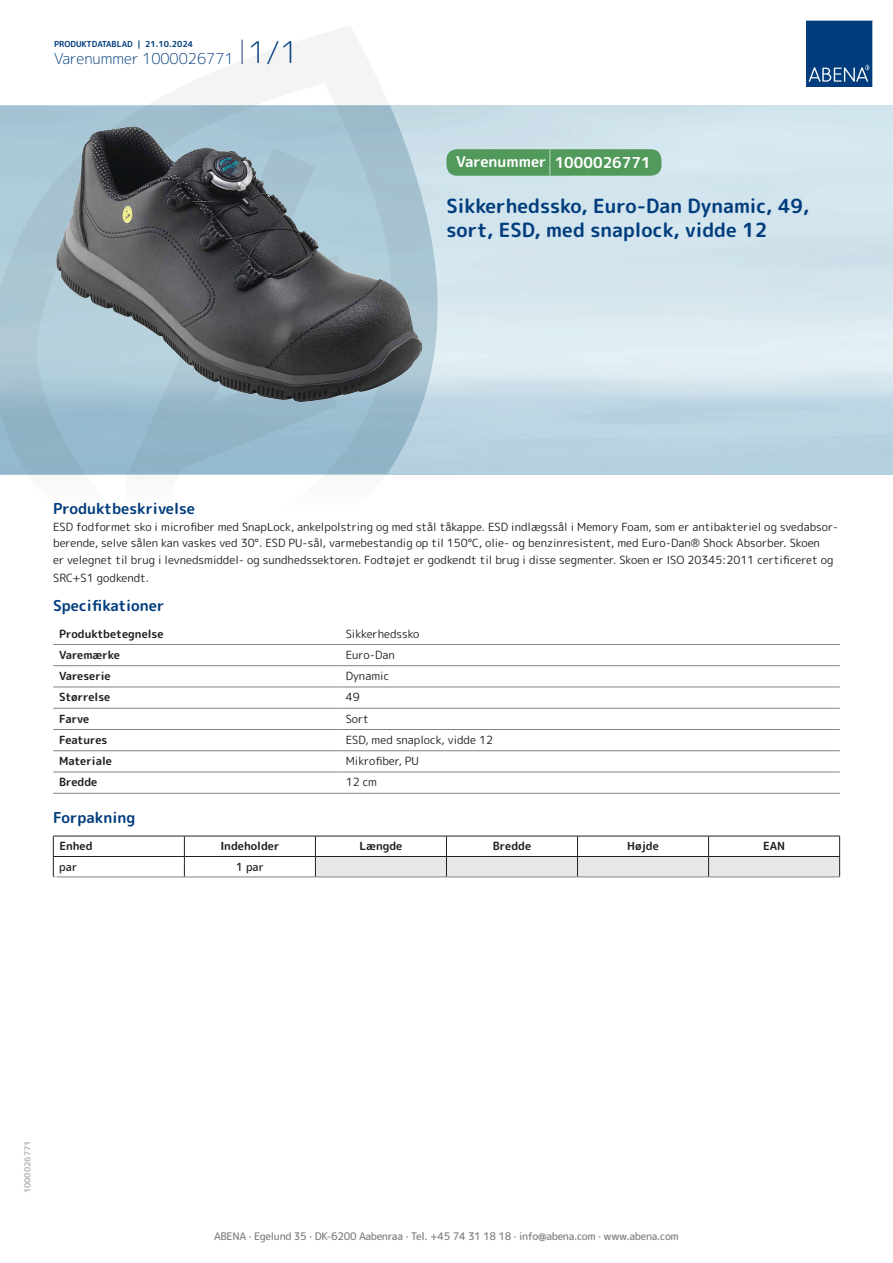
<style>
.page{position:relative;width:893px;height:1263px;background:#fff}
.page>*{position:absolute;margin:0;border:0;box-sizing:border-box;transform-origin:0 0}
.t1{font:700 19.5px/24px "Rounded Mplus 1 c";color:#013d7d}
.t2{font:700 15px "Rounded Mplus 1 c";color:#013d7d}
.t3{font:300 15px "Rounded Mplus 1 c";color:#013d7d}
.t4{font:700 15px "Rounded Mplus 1 c";color:#fff}
.t5{font:11.25px/16.5px "Rounded Mplus 1 c";color:#231f20}
.t6{font:700 11.25px "Rounded Mplus 1 c";color:#231f20}
.t7{font:500 11.25px "Rounded Mplus 1 c";color:#231f20}
.t8{font:500 10.5px "Rounded Mplus 1 c";letter-spacing:-.03em;color:#808285}
.t9{font:700 10.5px "Rounded Mplus 1 c";color:#fff}
.t10{font:700 8.25px "Rounded Mplus 1 c";color:#013d7d}
.t11{font:700 8.25px "Rounded Mplus 1 c";color:#b2b3b7}
.s1{font-size:30px}
.s2{font-size:25.5px}
</style>
<div class="page">
<svg style="left:0;top:26px;width:439px;height:449px"></svg>
<svg style="left:0;top:106px;width:438px;height:368px;background:#a0bfd0"></svg>
<svg style="left:242px;top:40px;width:1px;height:24px"></svg>
<svg style="left:806px;top:20px;width:67px;height:67px;background:#144b86"></svg>
<img style="left:56px;top:127px;width:366px;height:275px">
<hr style="left:53px;top:644px;width:287px;height:1px;background:#808285">
<hr style="left:340px;top:644px;width:500px;height:1px;background:#808285">
<hr style="left:53px;top:665px;width:287px;height:1px;background:#808285">
<hr style="left:340px;top:665px;width:500px;height:1px;background:#808285">
<hr style="left:53px;top:687px;width:287px;height:1px;background:#808285">
<hr style="left:340px;top:687px;width:500px;height:1px;background:#808285">
<hr style="left:53px;top:708px;width:287px;height:1px;background:#808285">
<hr style="left:340px;top:708px;width:500px;height:1px;background:#808285">
<hr style="left:53px;top:729px;width:287px;height:1px;background:#808285">
<hr style="left:340px;top:729px;width:500px;height:1px;background:#808285">
<hr style="left:53px;top:750px;width:287px;height:1px;background:#808285">
<hr style="left:340px;top:750px;width:500px;height:1px;background:#808285">
<hr style="left:53px;top:772px;width:287px;height:1px;background:#808285">
<hr style="left:340px;top:772px;width:500px;height:1px;background:#808285">
<hr style="left:53px;top:793px;width:287px;height:1px;background:#808285">
<hr style="left:340px;top:793px;width:500px;height:1px;background:#808285">
<hr style="left:53px;top:836px;width:131px;height:1px;background:#231f20">
<hr style="left:184px;top:836px;width:131px;height:1px;background:#231f20">
<hr style="left:53px;top:856px;width:131px;height:1px;background:#231f20">
<svg style="left:53px;top:836px;width:1px;height:41px"></svg>
<hr style="left:184px;top:856px;width:131px;height:1px;background:#231f20">
<svg style="left:184px;top:836px;width:1px;height:41px"></svg>
<svg style="left:315px;top:836px;width:525px;height:41px"></svg>
<hr style="left:53px;top:877px;width:131px;height:1px;background:#808285">
<hr style="left:184px;top:877px;width:131px;height:1px;background:#808285">
<hr style="left:315px;top:877px;width:131px;height:1px;background:#808285">
<hr style="left:446px;top:877px;width:131px;height:1px;background:#808285">
<hr style="left:577px;top:877px;width:132px;height:1px;background:#808285">
<hr style="left:709px;top:877px;width:131px;height:1px;background:#808285">
<div style="left:446px;top:149px;width:215px;height:27px;background:#52995c;border-radius:10px"></div>
<p class="t10" style="left:54px;top:38px;width:141px">PRODUKTDATABLAD | 21.10.2024</p>
<h2 class="t3" style="left:54px;top:48px;width:246px">Varenummer 1000026771 <span class="s1">1/1</span></h2>
<h2 class="t4" style="left:456px;top:152px;width:196px">Varenummer <span class="s2">|</span> 1000026771</h2>
<h1 class="t1" style="left:446px;top:194px;width:364px">Sikkerhedssko, Euro-Dan Dynamic, 49, sort, ESD, med snaplock, vidde 12</h1>
<h2 class="t2" style="left:53px;top:498px;width:143px">Produktbeskrivelse</h2>
<p class="t5" style="left:53px;top:518px;width:786px">ESD fodformet sko i microfiber med SnapLock, ankelpolstring og med stål tåkappe. ESD indlægssål i Memory Foam, som er antibakteriel og svedabsor&shy;berende, selve sålen kan vaskes ved 30°. ESD PU-sål, varmebestandig op til 150°C, olie- og benzinresistent, med Euro-Dan® Shock Absorber. Skoen<br>er velegnet til brug i levnedsmiddel- og sundhedssektoren. Fodtøjet er godkendt til brug i disse segmenter. Skoen er ISO 20345:2011 certificeret og</p>
<p class="t5" style="left:53px;top:569px;width:97px">SRC+S1 godkendt.</p>
<h2 class="t2" style="left:53px;top:595px;width:113px">Specifikationer</h2>
<p class="t6" style="left:59px;top:625px;width:106px">Produktbetegnelse</p>
<p class="t5" style="left:346px;top:625px;width:75px">Sikkerhedssko</p>
<p class="t6" style="left:59px;top:647px;width:62px">Varemærke</p>
<p class="t5" style="left:346px;top:646px;width:51px">Euro-Dan</p>
<p class="t6" style="left:59px;top:668px;width:53px">Vareserie</p>
<p class="t5" style="left:346px;top:668px;width:45px">Dynamic</p>
<p class="t6" style="left:59px;top:689px;width:53px">Størrelse</p>
<p class="t5" style="left:346px;top:689px;width:15px">49</p>
<p class="t6" style="left:59px;top:711px;width:32px">Farve</p>
<p class="t5" style="left:346px;top:710px;width:25px">Sort</p>
<p class="t6" style="left:59px;top:732px;width:50px">Features</p>
<p class="t5" style="left:346px;top:732px;width:149px">ESD, med snaplock, vidde 12</p>
<p class="t6" style="left:59px;top:753px;width:54px">Materiale</p>
<p class="t5" style="left:346px;top:753px;width:75px">Mikrofiber, PU</p>
<p class="t6" style="left:59px;top:774px;width:40px">Bredde</p>
<p class="t5" style="left:346px;top:774px;width:33px">12 cm</p>
<h2 class="t2" style="left:53px;top:807px;width:84px">Forpakning</h2>
<p class="t6" style="left:59px;top:838px;width:35px">Enhed</p>
<p class="t6" style="left:220px;top:838px;width:61px">Indeholder</p>
<p class="t6" style="left:359px;top:838px;width:44px">Længde</p>
<p class="t6" style="left:493px;top:838px;width:40px">Bredde</p>
<p class="t6" style="left:627px;top:838px;width:33px">Højde</p>
<p class="t6" style="left:763px;top:838px;width:24px">EAN</p>
<p class="t7" style="left:59px;top:859px;width:19px">par</p>
<p class="t7" style="left:236px;top:859px;width:30px">1 par</p>
<p class="t9" style="left:53px;top:872px;width:7px">*</p>
<p class="t11" style="left:22px;top:1193px;width:54px;rotate:-90deg">1000026771</p>
<p class="t8" style="left:214px;top:1229px;width:466px">ABENA · Egelund 35 · DK-6200 Aabenraa · Tel. +45 74 31 18 18 · info@abena.com · www.abena.com</p>
</div>
